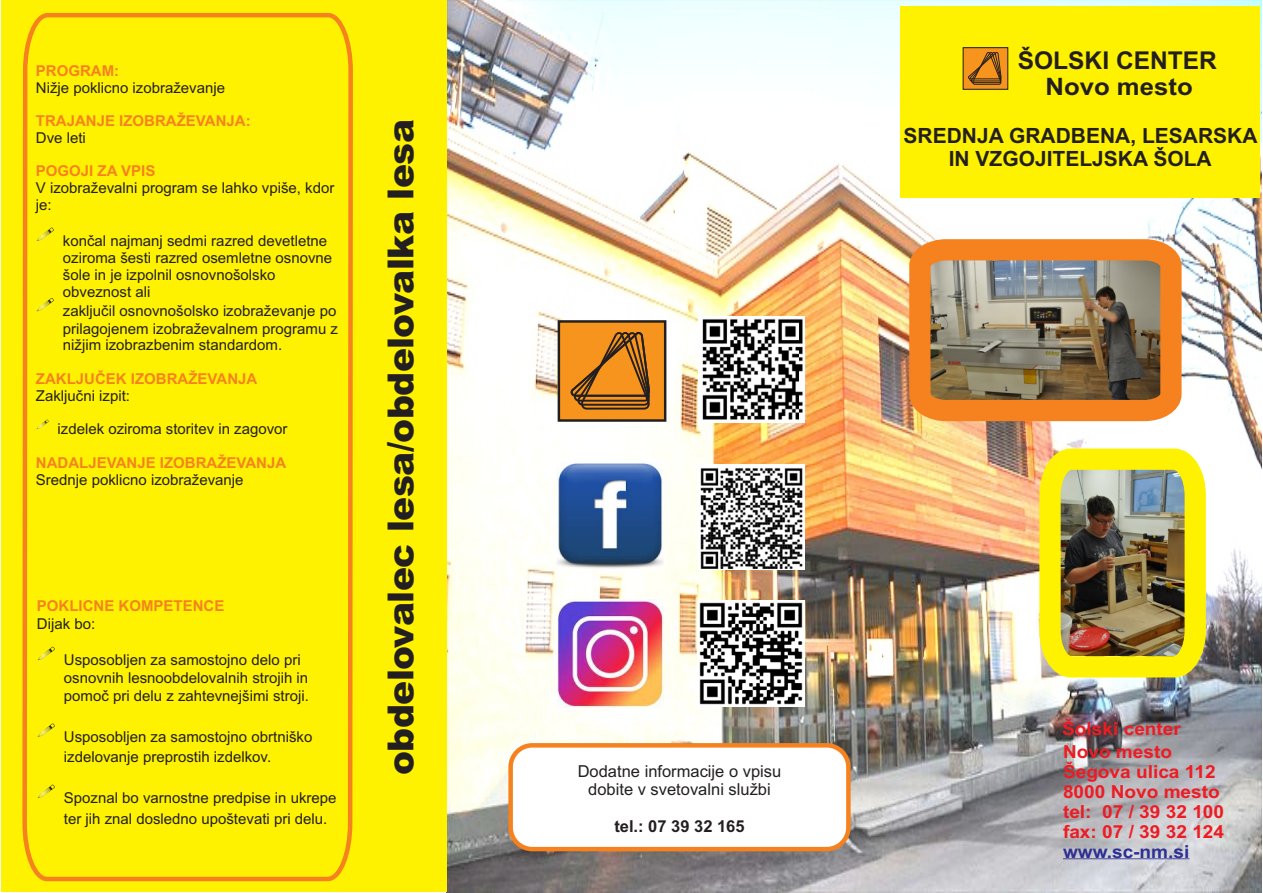
<style>
.page{position:relative;width:1263px;height:893px;background:#fff}
.page>*{position:absolute;margin:0;border:0;box-sizing:border-box;transform-origin:0 0}
.t1{font:900 36px "Arial";letter-spacing:-.015em;color:#231f20}
.t2{font:700 24.6px "Arial";color:#231f20}
.t3{font:700 24px "Arial";color:#231f20;scale:1.07 1}
.t4{font:700 21px/23.4px "Arial";color:#231f20;text-align:center}
.t5{font:700 18px/20.1px "Arial";color:#ed1c24;scale:1.06 1}
.t6{font:700 18px "Arial";color:#2e3092;scale:1.06 1}
.t7{font:16.5px/18.5px "Arial";color:#231f20;text-align:center}
.t8{font:700 16.5px "Arial";color:#231f20}
.t9{font:15px/17px "Arial";color:#231f20}
.t10{font:700 15px "Arial";color:#f5821f}
</style>
<div class="page">
<img style="left:446px;top:0;width:816px;height:892px">
<div style="left:1px;top:0;width:445px;height:892px;background:#fff200"></div>
<svg style="left:22px;top:13px;width:331px;height:869px"></svg>
<img style="left:899px;top:229px;width:293px;height:203px">
<img style="left:1029px;top:438px;width:187px;height:250px">
<div style="left:508px;top:743px;width:343px;height:108px;background:#fff;border:4px solid #f5821f;border-radius:22px"></div>
<hr style="left:1063px;top:858px;width:110px;height:1px;background:#2e3092">
<svg style="left:1173px;top:858px;width:16px;height:1px"></svg>
<div style="left:900px;top:6px;width:360px;height:192px;background:#fff200"></div>
<svg style="left:962px;top:47px;width:47px;height:43px;background:#c0791c"></svg>
<img style="left:557px;top:461px;width:106px;height:108px">
<img style="left:558px;top:599px;width:106px;height:108px">
<img style="left:698px;top:317px;width:106px;height:106px">
<img style="left:698px;top:600px;width:106px;height:107px">
<img style="left:698px;top:464px;width:106px;height:105px">
<svg style="left:556px;top:319px;width:112px;height:104px;background:#c57d28"></svg>
<p class="t10" style="left:36px;top:65px;width:85px">PROGRAM:</p>
<p class="t10" style="left:36px;top:115px;width:216px">TRAJANJE IZOBRAŽEVANJA:</p>
<p class="t10" style="left:36px;top:166px;width:121px">POGOJI ZA VPIS</p>
<p class="t9" style="left:36px;top:80px;width:191px">Nižje poklicno izobraževanje</p>
<p class="t9" style="left:36px;top:131px;width:52px">Dve leti</p>
<p class="t9" style="left:36px;top:181px;width:300px">V izobraževalni program se lahko vpiše, kdor je:</p>
<p class="t9" style="left:63px;top:234px;width:271px">končal najmanj sedmi razred devetletne oziroma šesti razred osemletne osnovne šole in je izpolnil osnovnošolsko obveznost ali</p>
<p class="t9" style="left:63px;top:304px;width:277px;text-align:justify">zaključil osnovnošolsko izobraževanje po prilagojenem izobraževalnem programu z nižjim izobrazbenim standardom.</p>
<p class="t9" style="left:36px;top:388px;width:96px">Zaključni izpit:</p>
<p class="t9" style="left:58px;top:422px;width:232px">izdelek oziroma storitev in zagovor</p>
<p class="t9" style="left:36px;top:472px;width:209px">Srednje poklicno izobraževanje</p>
<p class="t10" style="left:36px;top:373px;width:223px">ZAKLJUČEK IZOBRAŽEVANJA</p>
<p class="t10" style="left:36px;top:457px;width:252px">NADALJEVANJE IZOBRAŽEVANJA</p>
<p class="t10" style="left:37px;top:600px;width:189px">POKLICNE KOMPETENCE</p>
<p class="t9" style="left:37px;top:617px;width:60px">Dijak bo:</p>
<p class="t9" style="left:64px;top:652px;width:247px;line-height:18px">Usposobljen za samostojno delo pri osnovnih lesnoobdelovalnih strojih in pomoč pri delu z zahtevnejšimi stroji.</p>
<p class="t9" style="left:64px;top:728px;width:250px;line-height:20.4px">Usposobljen za samostojno obrtniško izdelovanje preprostih izdelkov.</p>
<p class="t9" style="left:64px;top:789px;width:274px;line-height:20.4px">Spoznal bo varnostne predpise in ukrepe ter jih znal dosledno upoštevati pri delu.</p>
<h1 class="t1" style="left:388px;top:775px;width:657px;rotate:-90deg">obdelovalec lesa/obdelovalka lesa</h1>
<h2 class="t2" style="left:1018px;top:51px;width:201px">ŠOLSKI CENTER</h2>
<h3 class="t3" style="left:1045px;top:78px;width:139px">Novo mesto</h3>
<h3 class="t4" style="left:904px;top:126px;width:355px">SREDNJA GRADBENA, LESARSKA<br>IN VZGOJITELJSKA ŠOLA</h3>
<p class="t7" style="left:578px;top:763px;width:205px">Dodatne informacije o vpisu dobite v svetovalni službi</p>
<p class="t8" style="left:614px;top:820px;width:132px">tel.: 07 39 32 165</p>
<p class="t5" style="left:1062px;top:718px;width:113px;line-height:23.1px">Šolski center<br>Novo mesto</p>
<p class="t5" style="left:1063px;top:763px;width:153px">Šegova ulica 112<br>8000 Novo mesto tel: 07 / 39 32 100 fax: 07 / 39 32 124</p>
<p class="t6" style="left:1063px;top:845px;width:121px">www.sc-nm.si</p>
</div>
